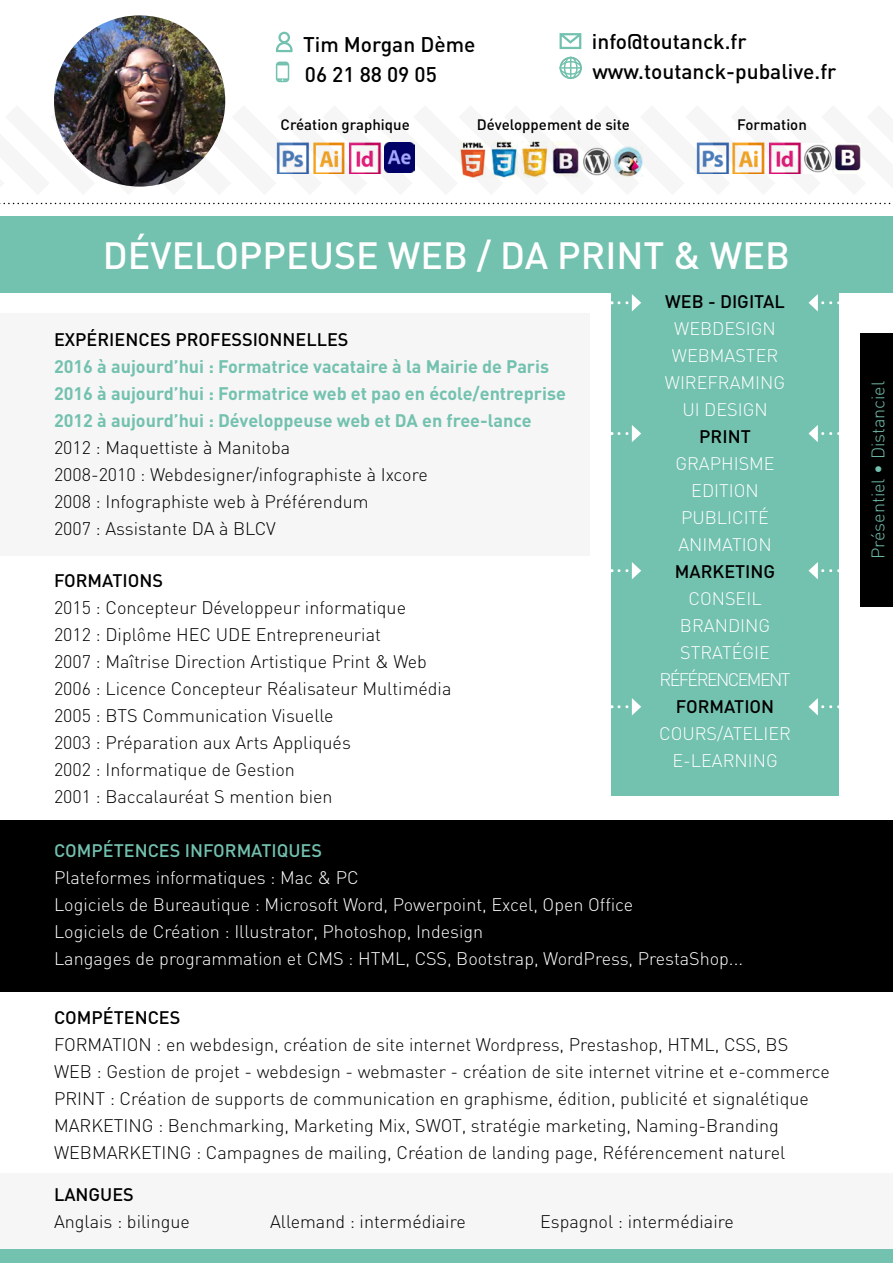
<style>
.page{position:relative;width:893px;height:1263px;background:#fff}
.page>*{position:absolute;margin:0;border:0;box-sizing:border-box;transform-origin:0 0}
.t1{font:500 37.5px "DIN";color:#fff}
.t2{font:500 21px/30px "DIN";color:#000}
.t3{font:300 18px/27px "DIN";color:#000}
.t4{font:300 18px/27px "DIN";color:#fff;text-align:right}
.t5{font:700 18px/27px "DIN";color:#73c1af}
.t6{font:500 18px "DIN";color:#000}
.t7{font:500 18px "DIN";color:#73c1af}
.t8{font:300 18px "DIN";color:#73c1af}
.t9{font:500 15px "DIN";color:#000}
</style>
<div class="page">
<svg style="left:4px;top:87px;width:886px;height:118px"></svg>
<div style="left:0;top:1173px;width:893px;height:77px;background:#f6f6f6"></div>
<div style="left:0;top:820px;width:893px;height:171px;background:#000"></div>
<svg style="left:0;top:203px;width:891px;height:1px"></svg>
<div style="left:0;top:217px;width:893px;height:76px;background:#73c1af"></div>
<div style="left:278px;top:32px;width:12px;height:11px;border:2px solid #73c1af;border-radius:50%"></div>
<svg style="left:275px;top:41px;width:18px;height:12px"></svg>
<div style="left:276px;top:62px;width:13px;height:20px;border:2px solid #73c1af;border-radius:3px"></div>
<svg style="left:277px;top:63px;width:12px;height:2px"></svg>
<svg style="left:277px;top:78px;width:12px;height:3px"></svg>
<div style="left:560px;top:33px;width:21px;height:16px;border:2px solid #73c1af"></div>
<svg style="left:559px;top:33px;width:23px;height:12px"></svg>
<div style="left:560px;top:57px;width:21px;height:21px;border:1px solid #000;border-radius:50%"></div>
<div style="left:560px;top:57px;width:22px;height:22px;border:2px solid #73c1af;border-radius:50%"></div>
<div style="left:564px;top:57px;width:14px;height:22px;border:2px solid #73c1af;border-radius:50%"></div>
<div style="left:560px;top:61px;width:22px;height:14px;border:2px solid #73c1af;border-radius:50%"></div>
<hr style="left:560px;top:67px;width:22px;height:2px;background:#73c1af">
<svg style="left:570px;top:57px;width:1px;height:22px"></svg>
<div style="left:0;top:313px;width:589px;height:243px;background:#f6f6f6"></div>
<div style="left:611px;top:291px;width:228px;height:504px;background:#73c1af"></div>
<svg style="left:619px;top:294px;width:22px;height:17px"></svg>
<svg style="left:619px;top:425px;width:22px;height:17px"></svg>
<svg style="left:619px;top:562px;width:22px;height:17px"></svg>
<svg style="left:619px;top:698px;width:22px;height:17px"></svg>
<svg style="left:808px;top:294px;width:23px;height:17px"></svg>
<svg style="left:808px;top:425px;width:23px;height:17px"></svg>
<svg style="left:808px;top:562px;width:23px;height:17px"></svg>
<svg style="left:808px;top:698px;width:23px;height:17px"></svg>
<div style="left:861px;top:334px;width:32px;height:273px;background:#000"></div>
<img style="left:54px;top:15px;width:171px;height:172px;border-radius:86px">
<img style="left:460px;top:141px;width:26px;height:36px">
<img style="left:491px;top:141px;width:26px;height:36px">
<img style="left:521px;top:141px;width:26px;height:36px">
<img style="left:552px;top:141px;width:26px;height:36px">
<img style="left:614px;top:146px;width:28px;height:31px">
<img style="left:582px;top:146px;width:29px;height:31px">
<img style="left:276px;top:141px;width:34px;height:32px">
<img style="left:313px;top:141px;width:33px;height:32px">
<img style="left:349px;top:141px;width:34px;height:32px">
<img style="left:385px;top:143px;width:30px;height:29px">
<img style="left:696px;top:141px;width:34px;height:32px">
<img style="left:732px;top:141px;width:34px;height:32px">
<img style="left:769px;top:141px;width:34px;height:32px">
<img style="left:834px;top:143px;width:26px;height:31px">
<img style="left:804px;top:143px;width:28px;height:31px">
<div style="left:0;top:1250px;width:893px;height:13px;background:#73c1af"></div>
<p class="t2" style="left:303px;top:29px;width:174px">TIM MORGAN DÈME<br>06 21 88 09 05</p>
<p class="t2" style="left:592px;top:26px;width:246px">INFO@TOUTANCK.FR<br>WWW.TOUTANCK-PUBALIVE.FR</p>
<p class="t9" style="left:281px;top:115px;width:131px">CRÉATION GRAPHIQUE</p>
<p class="t9" style="left:477px;top:115px;width:155px">DÉVELOPPEMENT DE SITE</p>
<p class="t9" style="left:737px;top:115px;width:71px">FORMATION</p>
<h1 class="t1" style="left:103px;top:232px;width:688px">DÉVELOPPEUSE WEB / DA PRINT &amp; WEB</h1>
<p class="t6" style="left:54px;top:328px;width:296px">EXPÉRIENCES PROFESSIONNELLES</p>
<p class="t5" style="left:54px;top:352px;width:513px">2016 à aujourd’hui : Formatrice vacataire à la Mairie de Paris<br>2016 à aujourd’hui : Formatrice web et pao en école/entreprise<br>2012 à aujourd’hui : Développeuse web et DA en free-lance</p>
<p class="t3" style="left:54px;top:434px;width:375px">2012 : Maquettiste à Manitoba<br>2008-2010 : Webdesigner/infographiste à Ixcore 2008 : Infographiste web à Préférendum<br>2007 : Assistante DA à BLCV</p>
<p class="t6" style="left:54px;top:569px;width:46px">FORMAT</p>
<p class="t6" style="left:122px;top:569px;width:42px">IONS</p>
<p class="t3" style="left:54px;top:594px;width:399px">2015 : Concepteur Développeur informatique<br>2012 : Diplôme HEC UDE Entrepreneuriat<br>2007 : Maîtrise Direction Artistique Print &amp; Web 2006 : Licence Concepteur Réalisateur Multimédia 2005 : BTS Communication Visuelle<br>2003 : Préparation aux Arts Appliqués<br>2002 : Informatique de Gestion<br>2001 : Baccalauréat S mention bien</p>
<p class="t6" style="left:665px;top:290px;width:11px">WEB</p>
<p class="t6" style="left:708px;top:290px;width:78px">- DIGITAL</p>
<p class="t4" style="left:674px;top:315px;width:103px">WEBDESIGN</p>
<p class="t4" style="left:672px;top:342px;width:108px">WEBMASTER</p>
<p class="t4" style="left:665px;top:369px;width:12px">wire</p>
<p class="t4" style="left:682px;top:369px;width:48px">framing<br>UI Design</p>
<p class="t6" style="left:699px;top:425px;width:11px">PRIN</p>
<p class="t6" style="left:741px;top:425px;width:12px">T</p>
<p class="t4" style="left:675px;top:450px;width:12px">graphisme</p>
<p class="t4" style="left:691px;top:477px;width:69px">EDITION</p>
<p class="t4" style="left:681px;top:504px;width:11px">publicit</p>
<p class="t4" style="left:678px;top:504px;width:95px">é<br>ANIMATION</p>
<p class="t6" style="left:675px;top:560px;width:102px">MARKETING</p>
<p class="t4" style="left:680px;top:585px;width:20px;text-align:center">conseil branding strat</p>
<p class="t4" style="left:732px;top:639px;width:21px">égie</p>
<p class="t4" style="left:659px;top:666px;width:49px">référencement</p>
<p class="t6" style="left:676px;top:695px;width:79px">FOR MATION</p>
<p class="t4" style="left:659px;top:720px;width:13px">cours</p>
<p class="t4" style="left:717px;top:720px;width:17px">/atelier</p>
<p class="t4" style="left:672px;top:747px;width:30px">E-learning</p>
<p class="t7" style="left:54px;top:838px;width:246px">COM PÉTENCES IN FORMATI QUES</p>
<p class="t4" style="left:54px;top:863px;width:691px;text-align:left">Plateformes informatiques : Mac &amp; PC<br>Logiciels de Bureautique : Microsoft Word, Powerpoint, Excel, Open Office<br>Logiciels de Création : Illustrator, Photoshop, Indesign<br>Langages de programmation et CMS : HTML, CSS, Bootstrap, WordPress, PrestaShop...</p>
<p class="t6" style="left:54px;top:1005px;width:128px">COM PÉTENCES</p>
<p class="t3" style="left:54px;top:1030px;width:777px">FORMATION : en webdesign, création de site internet Wordpress, Prestashop, HTML, CSS, BS WEB : Gestion de projet - webdesign - webmaster - création de site internet vitrine et e-commerce PRINT : Création de supports de communication en graphisme, édition, publicité et signalétique MARKETING : Benchmarking, Marketing Mix, SWOT, stratégie marketing, Naming-Branding<br>Webmarketing</p>
<p class="t3" style="left:196px;top:1138px;width:591px">: Campagnes de mailing, Création de landing page, Référencement naturel</p>
<p class="t6" style="left:54px;top:1183px;width:34px">LANGUES</p>
<p class="t3" style="left:54px;top:1208px;width:137px">Anglais : bilingue</p>
<p class="t3" style="left:270px;top:1208px;width:197px">Allemand : intermédiaire</p>
<p class="t3" style="left:540px;top:1208px;width:195px">Espagnol : intermédiaire</p>
<p class="t8" style="left:867px;top:559px;width:180px;rotate:-90deg">Présentiel • Distanciel</p>
</div>
